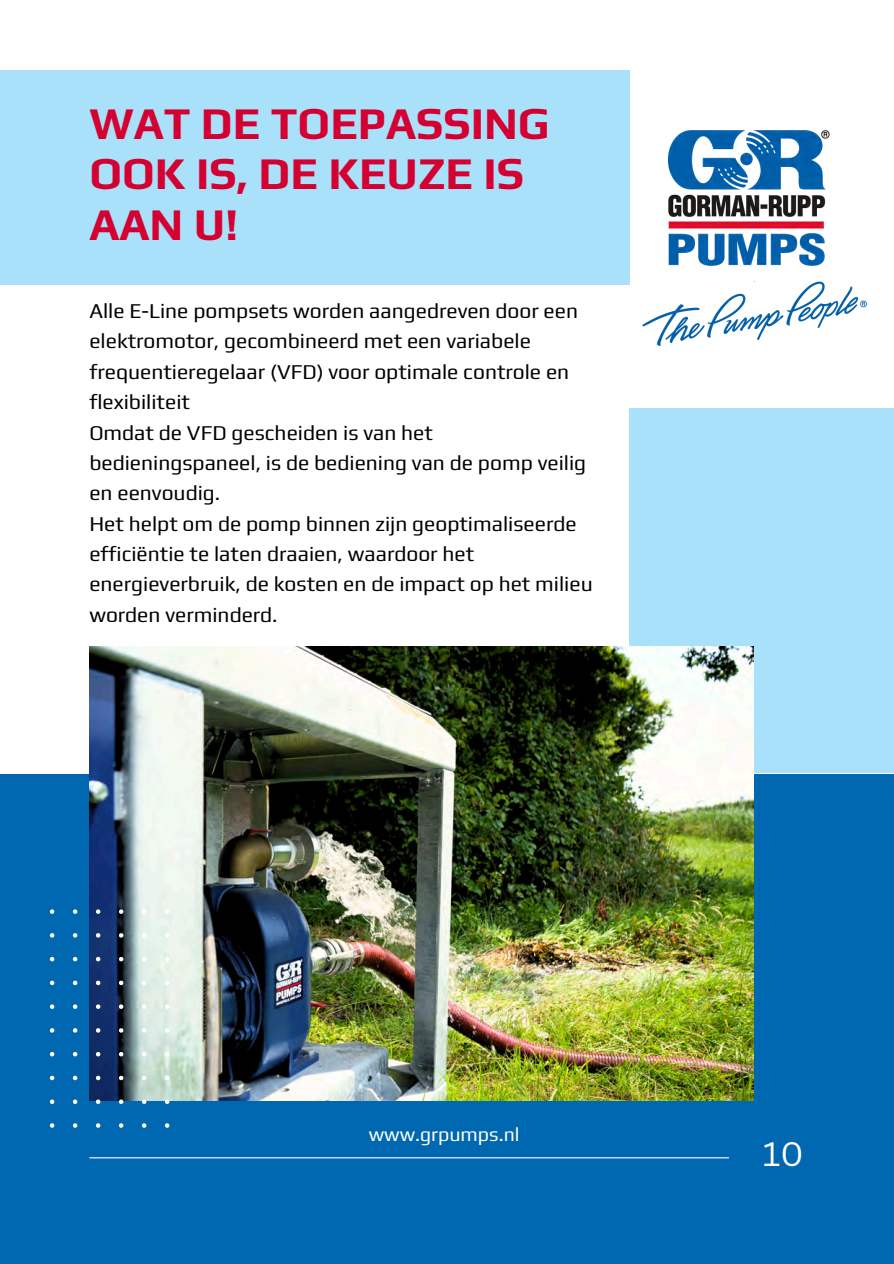
<style>
.page{position:relative;width:894px;height:1264px;background:#fff}
.page>*{position:absolute;margin:0;border:0;box-sizing:border-box;transform-origin:0 0}
.t1{font:700 45px/50.7px "Play";color:#d50032}
.t2{font:33px "Canva Sans";color:#fff}
.t3{font:21px/30.3px "Play";color:#000}
.t4{font:19.5px "Play";color:#fff}
</style>
<div class="page">
<div style="left:0;top:773px;width:893px;height:490px;background:#0067b1"></div>
<div style="left:629px;top:408px;width:264px;height:365px;background:#aae1fa"></div>
<hr style="left:89px;top:1157px;width:639px;height:1px;background:#fff">
<img style="left:89px;top:646px;width:664px;height:454px">
<svg style="left:50px;top:909px;width:119px;height:218px"></svg>
<div style="left:0;top:70px;width:629px;height:214px;background:#aae1fa"></div>
<img style="left:642px;top:282px;width:223px;height:63px">
<img style="left:668px;top:130px;width:162px;height:136px">
<h1 class="t1" style="left:89px;top:97px;width:461px">WAT DE TOEPASSING<br>OOK IS, DE KEUZE IS<br>AAN U!</h1>
<p class="t3" style="left:89px;top:295px;width:490px">Alle E-Line pompsets worden aangedreven door een elektromotor, gecombineerd met een variabele frequentieregelaar (VFD) voor optimale controle en flexibiliteit</p>
<p class="t3" style="left:89px;top:417px;width:498px">Omdat de VFD gescheiden is van het bedieningspaneel, is de bediening van de pomp veilig en eenvoudig.</p>
<p class="t3" style="left:89px;top:508px;width:504px">Het helpt om de pomp binnen zijn geoptimaliseerde efficiëntie te laten draaien, waardoor het energieverbruik, de kosten en de impact op het milieu worden verminderd.</p>
<p class="t4" style="left:369px;top:1123px;width:152px">www.grpumps.nl</p>
<p class="t2" style="left:762px;top:1130px;width:42px">10</p>
</div>
